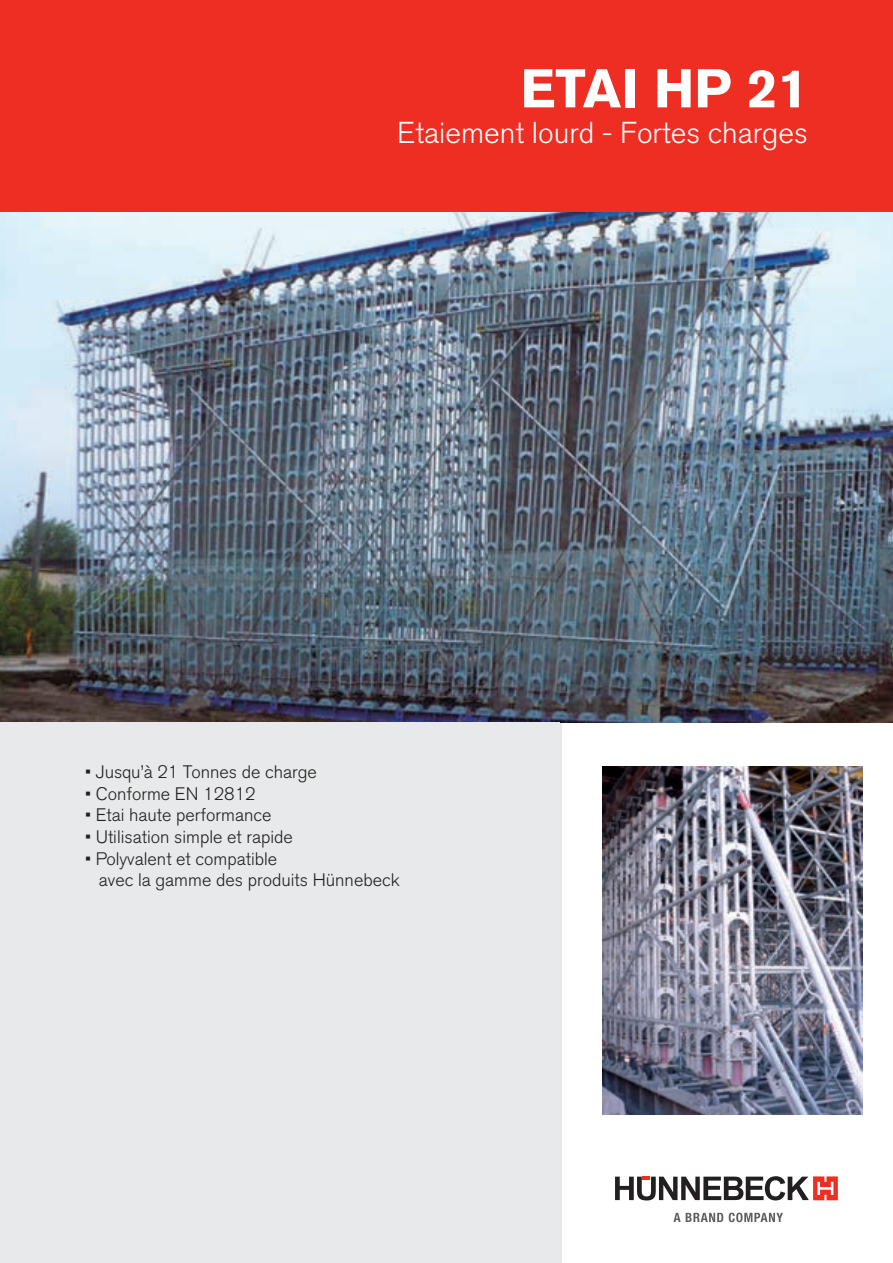
<style>
.page{position:relative;width:893px;height:1263px;background:#fff}
.page>*{position:absolute;margin:0;border:0;box-sizing:border-box;transform-origin:0 0}
.t1{font:700 54px "Akzidenz Grotesk BQ";color:#fff}
.t2{font:300 30px "Akzidenz Grotesk BQ";color:#fff}
.t3{font:300 18px/21.6px "Akzidenz Grotesk BQ";color:#231f20}
</style>
<div class="page">
<div style="left:0;top:0;width:893px;height:213px;background:#ee2e22"></div>
<img style="left:0;top:213px;width:893px;height:510px">
<div style="left:0;top:723px;width:560px;height:540px;background:#e8e9ea"></div>
<img style="left:602px;top:766px;width:261px;height:349px">
<svg style="left:673px;top:1213px;width:50px;height:9px"></svg>
<svg style="left:729px;top:1212px;width:54px;height:10px"></svg>
<svg style="left:615px;top:1176px;width:223px;height:24px"></svg>
<h1 class="t1" style="left:520px;top:57px;width:289px">ETAI HP 21</h1>
<h2 class="t2" style="left:397px;top:116px;width:412px">Etaiement lourd - Fortes charges</h2>
<p class="t3" style="left:85px;top:761px;width:233px">• Jusqu’à 21 Tonnes de charge</p>
<p class="t3" style="left:85px;top:783px;width:172px">• Conforme EN 12812</p>
<p class="t3" style="left:85px;top:805px;width:188px">• Etai haute performance</p>
<p class="t3" style="left:85px;top:826px;width:209px">• Utilisation simple et rapide</p>
<p class="t3" style="left:99px;top:848px;width:302px;text-indent:-14px">• Polyvalent et compatible<br>avec la gamme des produits Hünnebeck</p>
</div>
